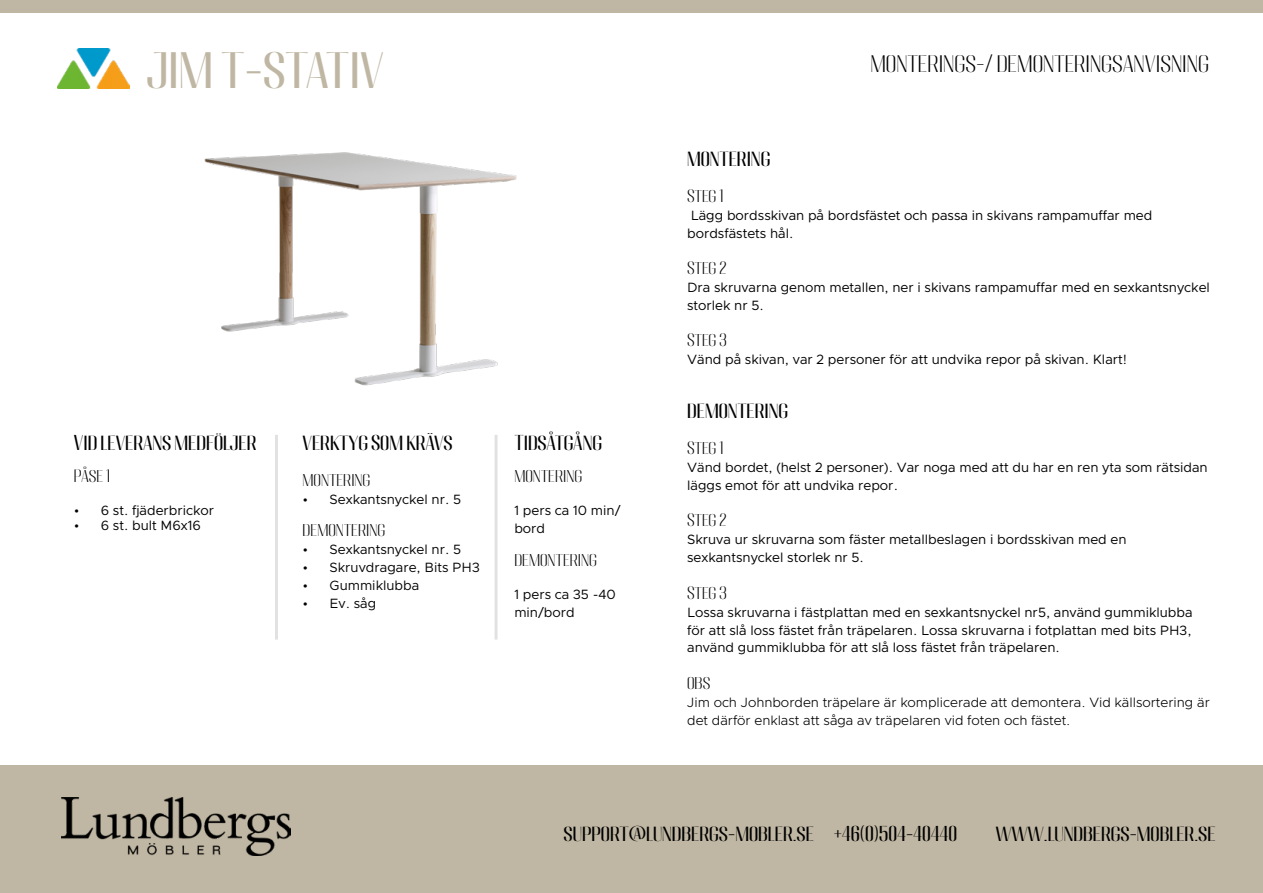
<style>
.page{position:relative;width:1263px;height:893px;background:#fff}
.page>*{position:absolute;margin:0;border:0;box-sizing:border-box;transform-origin:0 0}
.t1{font:45px "Migha";color:#bfb7a3}
.t2{font:300 21px "Migha";color:#000}
.t3{font:18px "Migha";color:#000}
.t4{font:300 15px "Migha";letter-spacing:-.01em;color:#000}
.t5{font:13.5px/18px "Clarity City";color:#000}
.t6{font:13.5px/18px "Clarity City";color:#020203}
.t7{font:300 13.5px/18px "Clarity City";color:#000}
</style>
<div class="page">
<div style="left:0;top:765px;width:1263px;height:128px;background:#bfb7a3"></div>
<div style="left:0;top:0;width:1263px;height:13px;background:#bfb7a3"></div>
<img style="left:62px;top:797px;width:228px;height:58px">
<img style="left:58px;top:48px;width:72px;height:41px">
<img style="left:204px;top:152px;width:313px;height:234px">
<hr style="left:275px;top:435px;width:3px;height:205px;background:#000">
<hr style="left:494px;top:435px;width:3px;height:205px;background:#000">
<h1 class="t1" style="left:146px;top:40px;width:239px">JIM T-STATIV</h1>
<h2 class="t2" style="left:870px;top:49px;width:340px">MONTERINGS-/ DEMONTERINGSANVISNING</h2>
<h3 class="t3" style="left:74px;top:430px;width:184px">VID LEVERANS MEDFÖLJER</h3>
<p class="t4" style="left:74px;top:466px;width:38px">PÅSE 1</p>
<p class="t5" style="left:74px;top:502px;width:142px">• 6 st. fjäderbrickor</p>
<p class="t5" style="left:74px;top:517px;width:128px">• 6 st. bult M6x16</p>
<h3 class="t3" style="left:303px;top:430px;width:152px">VERKTYG SOM KRÄVS</h3>
<p class="t4" style="left:303px;top:470px;width:69px">MONTERING</p>
<p class="t6" style="left:303px;top:490px;width:160px">• Sexkantsnyckel nr. 5</p>
<p class="t4" style="left:303px;top:520px;width:84px">DEMONTERING</p>
<p class="t6" style="left:303px;top:541px;width:160px">• Sexkantsnyckel nr. 5</p>
<p class="t6" style="left:303px;top:559px;width:179px">• Skruvdragare, Bits PH3</p>
<p class="t6" style="left:303px;top:577px;width:118px">• Gummiklubba</p>
<p class="t6" style="left:303px;top:595px;width:75px">• Ev. såg</p>
<h3 class="t3" style="left:514px;top:430px;width:89px">TIDSÅTGÅNG</h3>
<p class="t4" style="left:514px;top:466px;width:69px">MONTERING</p>
<p class="t6" style="left:514px;top:502px;width:108px">1 pers ca 10 min/ bord</p>
<p class="t4" style="left:514px;top:550px;width:84px">DEMONTERING</p>
<p class="t6" style="left:514px;top:585px;width:103px">1 pers ca 35 -40 min/bord</p>
<h3 class="t3" style="left:687px;top:147px;width:85px">MONTERING</h3>
<p class="t4" style="left:687px;top:186px;width:38px">STEG 1</p>
<p class="t5" style="left:687px;top:207px;width:467px">Lägg bordsskivan på bordsfästet och passa in skivans rampamuffar med bordsfästets hål.</p>
<p class="t4" style="left:687px;top:258px;width:41px">STEG 2</p>
<p class="t5" style="left:687px;top:279px;width:524px">Dra skruvarna genom metallen, ner i skivans rampamuffar med en sexkantsnyckel storlek nr 5.</p>
<p class="t4" style="left:687px;top:330px;width:41px">STEG 3</p>
<p class="t5" style="left:687px;top:351px;width:441px">Vänd på skivan, var 2 personer för att undvika repor på skivan. Klart!</p>
<h3 class="t3" style="left:687px;top:399px;width:103px">DEMONTERING</h3>
<p class="t4" style="left:687px;top:438px;width:38px">STEG 1</p>
<p class="t6" style="left:687px;top:459px;width:522px">Vänd bordet, (helst 2 personer). Var noga med att du har en ren yta som rätsidan läggs emot för att undvika repor.</p>
<p class="t4" style="left:687px;top:510px;width:41px">STEG 2</p>
<p class="t5" style="left:687px;top:531px;width:441px">Skruva ur skruvarna som fäster metallbeslagen i bordsskivan med en sexkantsnyckel storlek nr 5.</p>
<p class="t4" style="left:687px;top:582px;width:41px">STEG 3</p>
<p class="t5" style="left:687px;top:603px;width:507px;text-align:justify">Lossa skruvarna i fästplattan med en sexkantsnyckel nr5, använd gummiklubba för att slå loss fästet från träpelaren. Lossa skruvarna i fotplattan med bits PH3, använd gummiklubba för att slå loss fästet från träpelaren.</p>
<p class="t4" style="left:687px;top:672px;width:25px">OBS</p>
<p class="t7" style="left:687px;top:693px;width:524px">Jim och Johnborden träpelare är komplicerade att demontera. Vid källsortering är det därför enklast att såga av träpelaren vid foten och fästet.</p>
<h3 class="t3" style="left:564px;top:822px;width:395px">SUPPORT@LUNDBERGS-MOBLER.SE +46(0)504-40440</h3>
<h3 class="t3" style="left:996px;top:822px;width:221px">WWW.LUNDBERGS-MOBLER.SE</h3>
</div>
